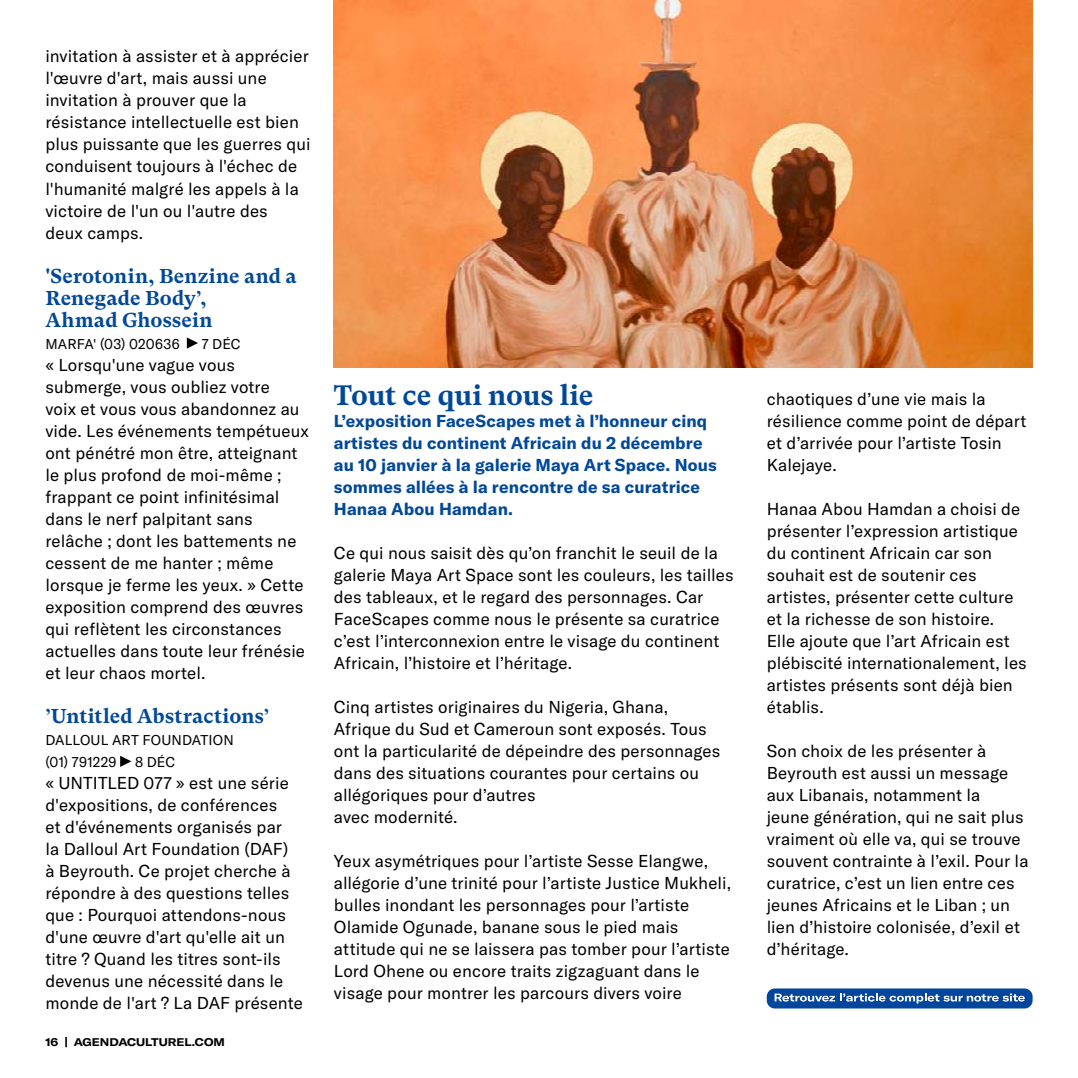
<style>
.page{position:relative;width:1078px;height:1078px;background:#fff}
.page>*{position:absolute;margin:0;border:0;box-sizing:border-box;transform-origin:0 0}
.t1{font:700 28px "GT Super Text";letter-spacing:-.01em;color:#00489a}
.t2{font:700 20px/22px "GT Super Text";letter-spacing:.01em;color:#00489a}
.t3{font:17px/22px "GT America";letter-spacing:.005em;color:#000}
.t4{font:700 17px/22px "GT America";letter-spacing:.01em;color:#00489a}
.t5{font:14px/22px "GT America";letter-spacing:.01em;color:#000}
.t6{font:700 expanded 11px "GT America";color:#000}
</style>
<div class="page">
<svg style="left:65px;top:1037px;width:2px;height:9px"></svg>
<svg style="left:187px;top:337px;width:11px;height:11px"></svg>
<svg style="left:120px;top:755px;width:11px;height:11px"></svg>
<img style="left:334px;top:0;width:698px;height:368px">
<div style="left:766px;top:988px;width:266px;height:20px;background:#00469d;border-radius:8px"></div>
<svg style="left:774px;top:993px;width:250px;height:10px"></svg>
<p class="t3" style="left:45px;top:45px;width:266px">invitation à assister et à apprécier l'œuvre d'art, mais aussi une invitation à prouver que la résistance intellectuelle est bien plus puissante que les guerres qui conduisent toujours à l'échec de l'humanité malgré les appels à la victoire de l'un ou l'autre des<br>deux camps.</p>
<p class="t2" style="left:45px;top:265px;width:253px">'Serotonin, Benzine and a<br>Renegade Body’,<br>Ahmad Ghossein</p>
<p class="t5" style="left:45px;top:332px;width:136px">MARFA' (03) 020636</p>
<p class="t5" style="left:202px;top:332px;width:41px">7 DÉC</p>
<p class="t3" style="left:45px;top:353px;width:265px">« Lorsqu'une vague vous submerge, vous oubliez votre<br>voix et vous vous abandonnez au vide. Les événements tempétueux ont pénétré mon être, atteignant le plus profond de moi-même ; frappant ce point infinitésimal dans le nerf palpitant sans relâche ; dont les battements ne cessent de me hanter ; même lorsque je ferme les yeux. » Cette exposition comprend des œuvres qui reflètent les circonstances actuelles dans toute leur frénésie et leur chaos mortel.</p>
<p class="t2" style="left:45px;top:705px;width:226px">’Untitled Abstractions’</p>
<p class="t5" style="left:45px;top:728px;width:190px">DALLOUL ART FOUNDATION (01) 791229</p>
<p class="t5" style="left:135px;top:750px;width:42px">8 DÉC</p>
<p class="t3" style="left:45px;top:771px;width:259px">« UNTITLED 077 » est une série d'expositions, de conférences<br>et d'événements organisés par<br>la Dalloul Art Foundation (DAF)<br>à Beyrouth. Ce projet cherche à répondre à des questions telles que : Pourquoi attendons-nous d'une œuvre d'art qu'elle ait un titre ? Quand les titres sont-ils devenus une nécessité dans le monde de l'art ? La DAF présente</p>
<p class="t6" style="left:45px;top:1035px;width:15px">16</p>
<p class="t6" style="left:74px;top:1035px;width:152px">AGENDACULTUREL.COM</p>
<h1 class="t1" style="left:334px;top:379px;width:261px">Tout ce qui nous lie</h1>
<p class="t4" style="left:334px;top:409px;width:384px">L’exposition FaceScapes met à l’honneur cinq artistes du continent Africain du 2 décembre au 10 janvier à la galerie Maya Art Space. Nous sommes allées à la rencontre de sa curatrice Hanaa Abou Hamdan.</p>
<p class="t3" style="left:334px;top:541px;width:401px">Ce qui nous saisit dès qu’on franchit le seuil de la galerie Maya Art Space sont les couleurs, les tailles des tableaux, et le regard des personnages. Car FaceScapes comme nous le présente sa curatrice c’est l’interconnexion entre le visage du continent Africain, l’histoire et l’héritage.</p>
<p class="t3" style="left:334px;top:695px;width:388px">Cinq artistes originaires du Nigeria, Ghana, Afrique du Sud et Cameroun sont exposés. Tous ont la particularité de dépeindre des personnages dans des situations courantes pour certains ou allégoriques pour d’autres<br>avec modernité.</p>
<p class="t3" style="left:334px;top:849px;width:398px">Yeux asymétriques pour l’artiste Sesse Elangwe, allégorie d’une trinité pour l’artiste Justice Mukheli, bulles inondant les personnages pour l’artiste Olamide Ogunade, banane sous le pied mais attitude qui ne se laissera pas tomber pour l’artiste Lord Ohene ou encore traits zigzaguant dans le visage pour montrer les parcours divers voire</p>
<p class="t3" style="left:766px;top:387px;width:261px">chaotiques d’une vie mais la résilience comme point de départ et d’arrivée pour l’artiste Tosin<br>Kalejaye.</p>
<p class="t3" style="left:766px;top:497px;width:261px">Hanaa Abou Hamdan a choisi de présenter l’expression artistique du continent Africain car son souhait est de soutenir ces artistes, présenter cette culture et la richesse de son histoire.<br>Elle ajoute que l’art Africain est plébiscité internationalement, les artistes présents sont déjà bien établis.</p>
<p class="t3" style="left:766px;top:739px;width:263px">Son choix de les présenter à<br>Beyrouth est aussi un message aux Libanais, notamment la<br>jeune génération, qui ne sait plus vraiment où elle va, qui se trouve souvent contrainte à l’exil. Pour la curatrice, c’est un lien entre ces jeunes Africains et le Liban ; un lien d’histoire colonisée, d’exil et d’héritage.</p>
</div>
